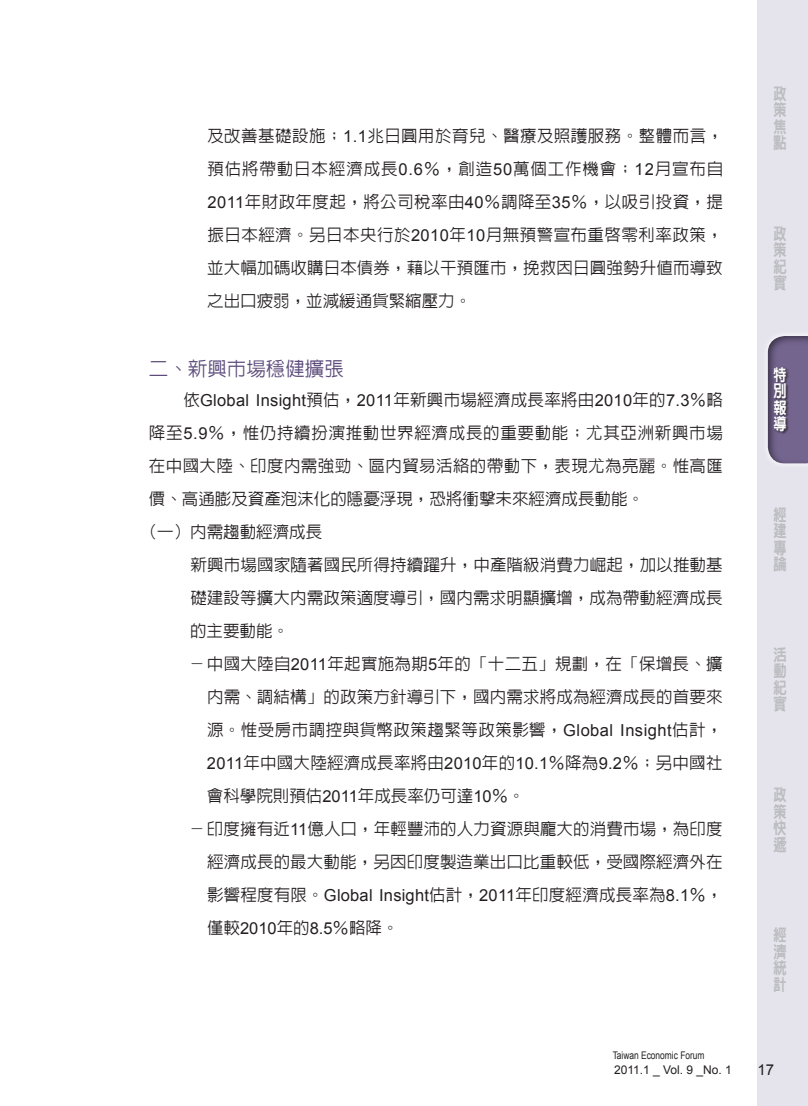
<style>
.page{position:relative;width:808px;height:1106px;background:#fff}
.page>*{position:absolute;margin:0;border:0;box-sizing:border-box;transform-origin:0 0}
.t1{font:500 19.5px "Lin Gothic";color:#5c4b7b}
.t2{font:500 16.5px/33px "Lin Gothic";letter-spacing:.01em;color:#231f20;text-align:justify}
.t3{font:16.5px "Arial";letter-spacing:.015em;color:#231f20}
.t4{font:500 16.5px "Lin Gothic";letter-spacing:.03em;color:#231f20}
.t5{font:500 16.5px "Lin Gothic";letter-spacing:.04em;color:#231f20}
.t6{font:800 16.5px/16.5px "Lin Gothic";color:#bcbdc0;text-align:justify;scale:.8 1}
.t7{font:800 16.5px/16.5px "Lin Gothic";color:#fff;text-align:justify;scale:.8 1}
.t8{font:15px "Arial";color:#231f20}
.t9{font:12px "Arial";color:#231f20}
.t10{font:10.5px "Arial";color:#231f20;scale:.8 1}
.s1{font-family:"Arial";font-weight:400}
.s2{font-family:"Lin Gothic";font-weight:500}
</style>
<div class="page">
<div style="left:757px;top:0;width:51px;height:1106px;background:#e5e4ed"></div>
<div style="left:766px;top:333px;width:42px;height:131px;background:#231f20;opacity:.6"></div>
<div style="left:773px;top:366px;width:16px;height:69px;background:#231f20;opacity:.75"></div>
<p class="t2" style="left:207px;top:119px;width:517px">及改善基礎設施；<span class="s1">1.1</span>兆日圓用於育兒、醫療及照護服務。整體而言，預估將帶動日本經濟成長<span class="s1">0.6</span>％，創造<span class="s1">50</span>萬個工作機會；<span class="s1">12</span>月宣布自<span class="s1">2011</span>年財政年度起，將公司稅率由<span class="s1">40</span>％調降至<span class="s1">35</span>％，以吸引投資，提振日本經濟。另日本央行於<span class="s1">2010</span>年<span class="s1">10</span>月無預警宣布重啟零利率政策，並大幅加碼收購日本債券，藉以干預匯市，挽救因日圓強勢升值而導致之出口疲弱，並減緩通貨緊縮壓力。</p>
<p class="t1" style="left:149px;top:358px;width:196px">二、新興市場穩健擴張</p>
<p class="t3" style="left:183px;top:389px;width:541px"><span class="s2">依</span>Global Insight<span class="s2">預估，</span>2011<span class="s2">年新興市場經濟成長率將由</span>2010<span class="s2">年的</span>7.3<span class="s2">％略</span></p>
<p class="t5" style="left:149px;top:424px;width:575px">降至<span class="s1">5.9</span>％，惟仍持續扮演推動世界經濟成長的重要動能；尤其亞洲新興市場</p>
<p class="t2" style="left:149px;top:449px;width:576px">在中國大陸、印度內需強勁、區內貿易活絡的帶動下，表現尤為亮麗。惟高匯</p>
<p class="t2" style="left:149px;top:482px;width:497px">價、高通膨及資產泡沫化的隱憂浮現，恐將衝擊未來經濟成長動能。</p>
<p class="t2" style="left:141px;top:515px;width:183px">（一）內需趨動經濟成長</p>
<p class="t2" style="left:191px;top:548px;width:534px">新興市場國家隨著國民所得持續躍升，中產階級消費力崛起，加以推動基</p>
<p class="t2" style="left:190px;top:581px;width:534px">礎建設等擴大內需政策適度導引，國內需求明顯擴增，成為帶動經濟成長</p>
<p class="t2" style="left:190px;top:614px;width:100px">的主要動能。</p>
<p class="t2" style="left:189px;top:647px;width:535px">－中國大陸自<span class="s1">2011</span>年起實施為期<span class="s1">5</span>年的「十二五」規劃，在「保增長、擴</p>
<p class="t2" style="left:207px;top:680px;width:517px">內需、調結構」的政策方針導引下，國內需求將成為經濟成長的首要來</p>
<p class="t4" style="left:207px;top:721px;width:517px">源。惟受房市調控與貨幣政策趨緊等政策影響，<span class="s1">Global Insight</span>估計，</p>
<p class="t2" style="left:207px;top:746px;width:517px"><span class="s1">2011</span>年中國大陸經濟成長率將由<span class="s1">2010</span>年的<span class="s1">10.1</span>％降為<span class="s1">9.2</span>％；另中國社</p>
<p class="t2" style="left:207px;top:779px;width:319px">會科學院則預估<span class="s1">2011</span>年成長率仍可達<span class="s1">10</span>％。</p>
<p class="t2" style="left:189px;top:812px;width:535px">－印度擁有近<span class="s1">11</span>億人口，年輕豐沛的人力資源與龐大的消費市場，為印度</p>
<p class="t2" style="left:207px;top:845px;width:517px">經濟成長的最大動能，另因印度製造業出口比重較低，受國際經濟外在</p>
<p class="t2" style="left:207px;top:878px;width:517px">影響程度有限。<span class="s1">Global Insight</span>估計，<span class="s1">2011</span>年印度經濟成長率為<span class="s1">8.1</span>％，</p>
<p class="t2" style="left:207px;top:911px;width:193px">僅較<span class="s1">2010</span>年的<span class="s1">8.5</span>％略降。</p>
<p class="t6" style="left:773px;top:85px;width:18px">政策焦點</p>
<p class="t6" style="left:773px;top:225px;width:18px">政策紀實</p>
<p class="t7" style="left:773px;top:366px;width:18px">特別報導</p>
<p class="t6" style="left:773px;top:506px;width:18px">經建專論</p>
<p class="t6" style="left:773px;top:646px;width:18px">活動紀實</p>
<p class="t6" style="left:773px;top:786px;width:18px">政策快遞</p>
<p class="t6" style="left:773px;top:926px;width:18px">經濟統計</p>
<p class="t10" style="left:613px;top:1048px;width:116px">Taiwan Economic Forum</p>
<p class="t9" style="left:614px;top:1061px;width:119px">2011.1 _ Vol. 9 _No. 1</p>
<p class="t8" style="left:757px;top:1059px;width:18px">17</p>
</div>
